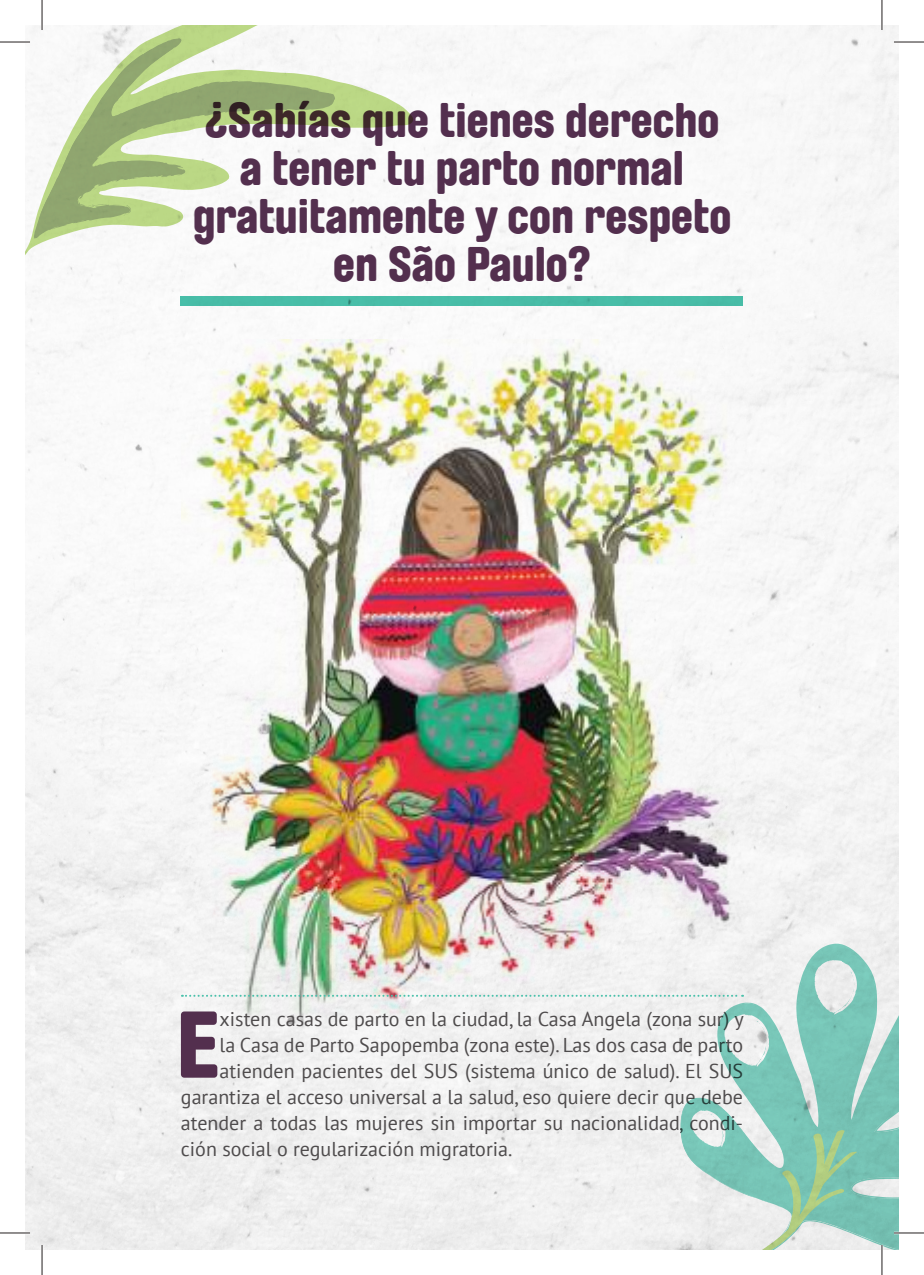
<style>
.page{position:relative;width:924px;height:1275px;background:#fff}
.page>*{position:absolute;margin:0;border:0;box-sizing:border-box;transform-origin:0 0}
.t1{font:900 93.4px "Brauer Neue Std";color:#532f4e}
.t2{font:900 48px/48px "Brauer Neue Std";color:#532f4e;text-align:center}
.t3{font:20px "PT Sans";color:#4e4b4c}
</style>
<div class="page">
<img style="left:25px;top:25px;width:873px;height:1225px">
<img style="left:182px;top:340px;width:584px;height:705px">
<svg style="left:182px;top:994px;width:498px;height:2px"></svg>
<div style="left:181px;top:296px;width:561px;height:10px;background:#4ac1ab"></div>
<svg style="left:25px;top:25px;width:388px;height:566px"></svg>
<svg style="left:32px;top:37px;width:309px;height:201px"></svg>
<svg style="left:35px;top:38px;width:300px;height:200px;fill:#f5f5f5"></svg>
<svg style="left:35px;top:231px;width:10px;height:6px"></svg>
<svg style="left:94px;top:187px;width:4px;height:3px"></svg>
<svg style="left:680px;top:943px;width:218px;height:307px"></svg>
<svg style="left:723px;top:1010px;width:48px;height:57px"></svg>
<svg style="left:814px;top:956px;width:46px;height:58px;background:#c1ddd8"></svg>
<svg style="left:682px;top:1099px;width:175px;height:151px"></svg>
<hr style="left:0;top:41px;width:30px;height:2px;background:#fff">
<hr style="left:893px;top:41px;width:30px;height:2px;background:#fff">
<hr style="left:0;top:1231px;width:30px;height:3px;background:#fff">
<hr style="left:893px;top:1231px;width:30px;height:3px;background:#fff">
<hr style="left:41px;top:0;width:2px;height:30px;background:#fff">
<hr style="left:41px;top:1245px;width:2px;height:30px;background:#fff">
<hr style="left:880px;top:0;width:2px;height:30px;background:#fff">
<hr style="left:880px;top:1245px;width:2px;height:30px;background:#fff">
<hr style="left:0;top:42px;width:30px;height:1px;background:#241f1f">
<hr style="left:893px;top:42px;width:30px;height:1px;background:#241f1f">
<hr style="left:0;top:1232px;width:30px;height:1px;background:#241f1f">
<hr style="left:893px;top:1232px;width:30px;height:1px;background:#241f1f">
<hr style="left:42px;top:0;width:1px;height:30px;background:#241f1f">
<hr style="left:42px;top:1245px;width:1px;height:30px;background:#241f1f">
<hr style="left:881px;top:0;width:1px;height:30px;background:#241f1f">
<hr style="left:881px;top:1245px;width:1px;height:30px;background:#241f1f">
<h2 class="t2" style="left:193px;top:96px;width:540px">¿Sabías que tienes derecho a tener tu parto normal gratuitamente y con respeto en São Paulo?</h2>
<h1 class="t1" style="left:176px;top:990px;width:45px">E</h1>
<p class="t3" style="left:219px;top:1005px;width:525px">xisten casas de parto en la ciudad, la Casa Angela (zona sur) y</p>
<p class="t3" style="left:219px;top:1031px;width:524px">la Casa de Parto Sapopemba (zona este). Las dos casa de parto</p>
<p class="t3" style="left:219px;top:1057px;width:524px">atienden pacientes del SUS (sistema único de salud). El SUS</p>
<p class="t3" style="left:181px;top:1083px;width:563px">garantiza el acceso universal a la salud, eso quiere decir que debe</p>
<p class="t3" style="left:181px;top:1109px;width:563px">atender a todas las mujeres sin importar su nacionalidad, condi-</p>
<p class="t3" style="left:181px;top:1135px;width:333px">ción social o regularización migratoria.</p>
</div>
